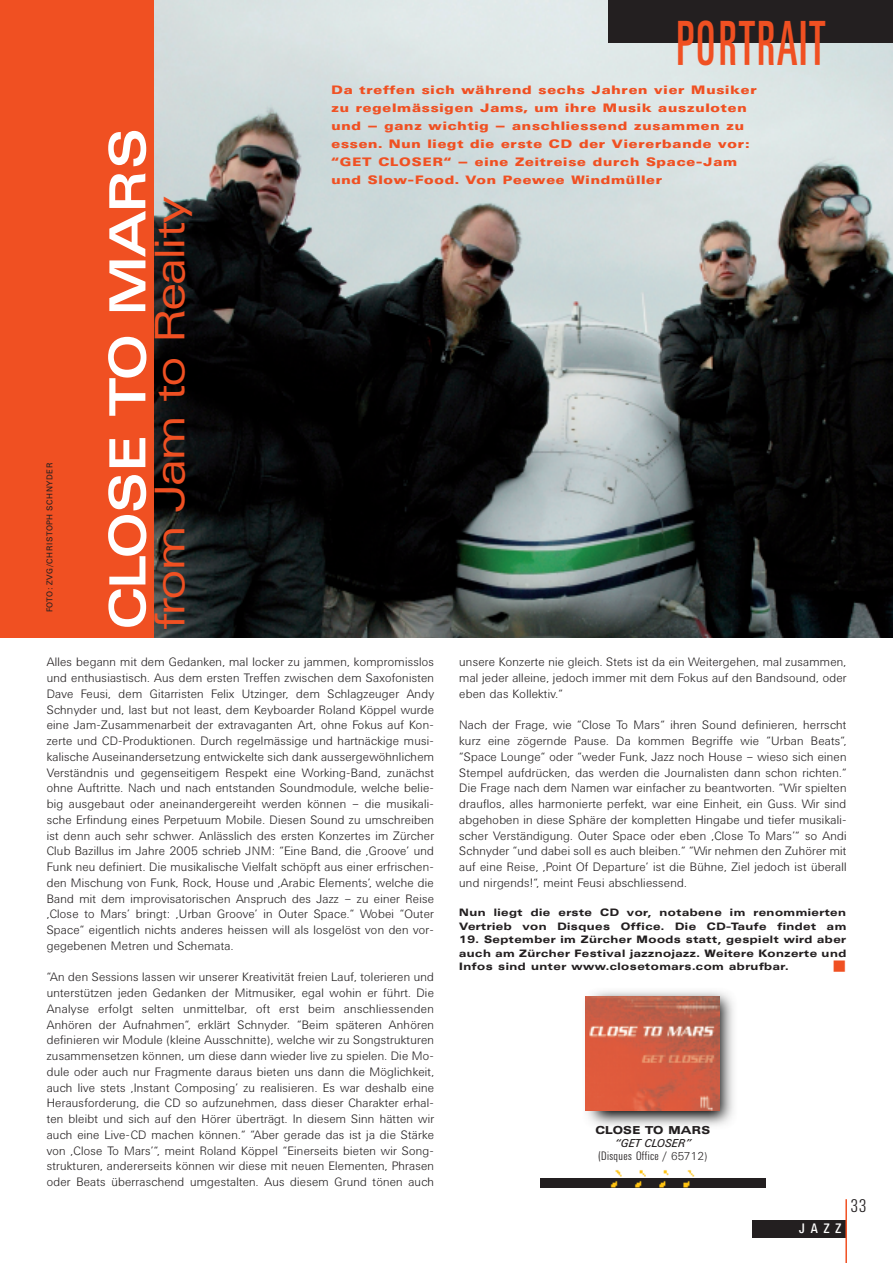
<style>
.page{position:relative;width:893px;height:1263px;background:#fff}
.page>*{position:absolute;margin:0;border:0;box-sizing:border-box;transform-origin:0 0}
.t1{font:62.4px "UN11 Xcondensed";letter-spacing:.065em;color:#f05022;scale:.77 1}
.t2{font:500 expanded 51px "UN11";color:#fff}
.t3{font:expanded 42px "UN11";color:#f05022}
.t4{font:300 condensed 18px "UN11";color:#231f20}
.t5{font:condensed 13.5px "UN11";color:#fff}
.t6{font:300 12px/15.8px "UN11";letter-spacing:.03em;color:#231f20;text-align:justify}
.t7{font:900 expanded 12px/18px "UN11";letter-spacing:.08em;color:#f05022}
.t8{font:300 condensed 12px "UN11";letter-spacing:.045em;color:#231f20}
.t9{font:12px "ZA15 No 200";color:#f05022}
.t10{font:700 expanded 11.25px "UN11";letter-spacing:.02em;color:#231f20}
.t11{font:italic 11.25px "UN11";letter-spacing:.02em;color:#231f20}
.t12{font:700 expanded 10.5px/13.5px "UN11";letter-spacing:.055em;color:#231f20}
.t13{font:8.25px "UN11";letter-spacing:.06em;color:#231f20}
.s1{font-stretch:normal;font-size:11.25px}
</style>
<div class="page">
<div style="left:0;top:0;width:164px;height:638px;background:#f05022"></div>
<img style="left:155px;top:0;width:738px;height:638px">
<div style="left:608px;top:0;width:285px;height:43px;background:#231f20"></div>
<div style="left:753px;top:1220px;width:93px;height:17px;background:#231f20"></div>
<hr style="left:845px;top:1199px;width:2px;height:64px;background:#f05022">
<hr style="left:0;top:0;width:1px;height:1263px;background:#bcbdc0">
<img style="left:587px;top:991px;width:147px;height:135px">
<img style="left:585px;top:996px;width:134px;height:115px">
<div style="left:540px;top:1178px;width:225px;height:10px;background:#231f20"></div>
<img style="left:610px;top:1170px;width:85px;height:18px">
<p class="t13" style="left:45px;top:612px;width:151px;rotate:-90deg">FOTO: ZVG/CHRISTOPH SCHNYDER</p>
<h2 class="t2" style="left:98px;top:629px;width:502px;rotate:-90deg">CLOSE TO MARS</h2>
<h3 class="t3" style="left:145px;top:629px;width:434px;rotate:-90deg">from Jam to Reality</h3>
<h1 class="t1" style="left:677px;top:7px;width:193px">PORTRAIT</h1>
<p class="t7" style="left:331px;top:80px;width:426px">Da treffen sich während sechs Jahren vier Musiker zu regelmässigen Jams, um ihre Musik auszuloten und – ganz wichtig – anschliessend zusammen zu essen. Nun liegt die erste CD der Viererbande vor: “GET CLOSER“ – eine Zeitreise durch Space-Jam und Slow-Food. Von Peewee Windmüller</p>
<p class="t6" style="left:47px;top:654px;width:389px">Alles begann mit dem Gedanken, mal locker zu jammen, kompromisslos und enthusiastisch. Aus dem ersten Treffen zwischen dem Saxofonisten Dave Feusi, dem Gitarristen Felix Utzinger, dem Schlagzeuger Andy Schnyder und, last but not least, dem Keyboarder Roland Köppel wurde eine Jam-Zusammenarbeit der extravaganten Art, ohne Fokus auf Kon&shy;zerte und CD-Produktionen. Durch regelmässige und hartnäckige musi&shy;kalische Auseinandersetzung entwickelte sich dank aussergewöhnlichem Verständnis und gegenseitigem Respekt eine Working-Band, zunächst ohne Auftritte. Nach und nach entstanden Soundmodule, welche belie&shy;big ausgebaut oder aneinandergereiht werden können – die musikali&shy;sche Erfindung eines Perpetuum Mobile. Diesen Sound zu umschreiben ist denn auch sehr schwer. Anlässlich des ersten Konzertes im Zürcher Club Bazillus im Jahre 2005 schrieb JNM: “Eine Band, die ‚Groove’ und Funk neu definiert. Die musikalische Vielfalt schöpft aus einer erfrischen&shy;den Mischung von Funk, Rock, House und ‚Arabic Elements’, welche die Band mit dem improvisatorischen Anspruch des Jazz – zu einer Reise ‚Close to Mars’ bringt: ‚Urban Groove’ in Outer Space.“ Wobei “Outer Space“ eigentlich nichts anderes heissen will als losgelöst von den vor&shy;gegebenen Metren und Schemata.</p>
<p class="t6" style="left:47px;top:969px;width:389px">“An den Sessions lassen wir unserer Kreativität freien Lauf, tolerieren und unterstützen jeden Gedanken der Mitmusiker, egal wohin er führt. Die Analyse erfolgt selten unmittelbar, oft erst beim anschliessenden Anhören der Aufnahmen“, erklärt Schnyder. “Beim späteren Anhören definieren wir Module (kleine Ausschnitte), welche wir zu Songstrukturen zusammensetzen können, um diese dann wieder live zu spielen. Die Mo&shy;dule oder auch nur Fragmente daraus bieten uns dann die Möglichkeit, auch live stets ‚Instant Composing’ zu realisieren. Es war deshalb eine Herausforderung, die CD so aufzunehmen, dass dieser Charakter erhal&shy;ten bleibt und sich auf den Hörer überträgt. In diesem Sinn hätten wir auch eine Live-CD machen können.“ “Aber gerade das ist ja die Stärke von ‚Close To Mars’“, meint Roland Köppel “Einerseits bieten wir Song&shy;strukturen, andererseits können wir diese mit neuen Elementen, Phrasen oder Beats überraschend umgestalten. Aus diesem Grund tönen auch</p>
<p class="t6" style="left:459px;top:654px;width:389px">unsere Konzerte nie gleich. Stets ist da ein Weitergehen, mal zusammen, mal jeder alleine, jedoch immer mit dem Fokus auf den Bandsound, oder eben das Kollektiv.“</p>
<p class="t6" style="left:459px;top:717px;width:389px">Nach der Frage, wie “Close To Mars“ ihren Sound definieren, herrscht kurz eine zögernde Pause. Da kommen Begriffe wie “Urban Beats“, “Space Lounge“ oder “weder Funk, Jazz noch House – wieso sich einen Stempel aufdrücken, das werden die Journalisten dann schon richten.“ Die Frage nach dem Namen war einfacher zu beantworten. “Wir spielten drauflos, alles harmonierte perfekt, war eine Einheit, ein Guss. Wir sind abgehoben in diese Sphäre der kompletten Hingabe und tiefer musikali&shy;scher Verständigung. Outer Space oder eben ‚Close To Mars’“ so Andi Schnyder “und dabei soll es auch bleiben.“ “Wir nehmen den Zuhörer mit auf eine Reise, ‚Point Of Departure’ ist die Bühne, Ziel jedoch ist überall und nirgends!“, meint Feusi abschliessend.</p>
<p class="t12" style="left:459px;top:906px;width:388px">Nun liegt die erste CD vor, notabene im renommierten<br>Vertrieb von Disques Office. Die CD-Taufe findet am</p>
<p class="t12" style="left:459px;top:933px;width:388px;text-align:justify">19. September im Zürcher Moods statt, gespielt wird aber auch am Zürcher Festival jazznojazz. Weitere Konzerte und Infos sind unter www.closetomars.com abrufbar.</p>
<p class="t9" style="left:834px;top:959px;width:13px">´</p>
<p class="t10" style="left:595px;top:1124px;width:116px">CLOSE TO MARS</p>
<p class="t11" style="left:615px;top:1137px;width:77px">“GET CLOSER”</p>
<p class="t8" style="left:598px;top:1149px;width:111px">(Disques Office / <span class="s1">65712)</span></p>
<p class="t5" style="left:799px;top:1221px;width:44px">JAZZ</p>
<h3 class="t4" style="left:850px;top:1195px;width:18px">33</h3>
</div>
